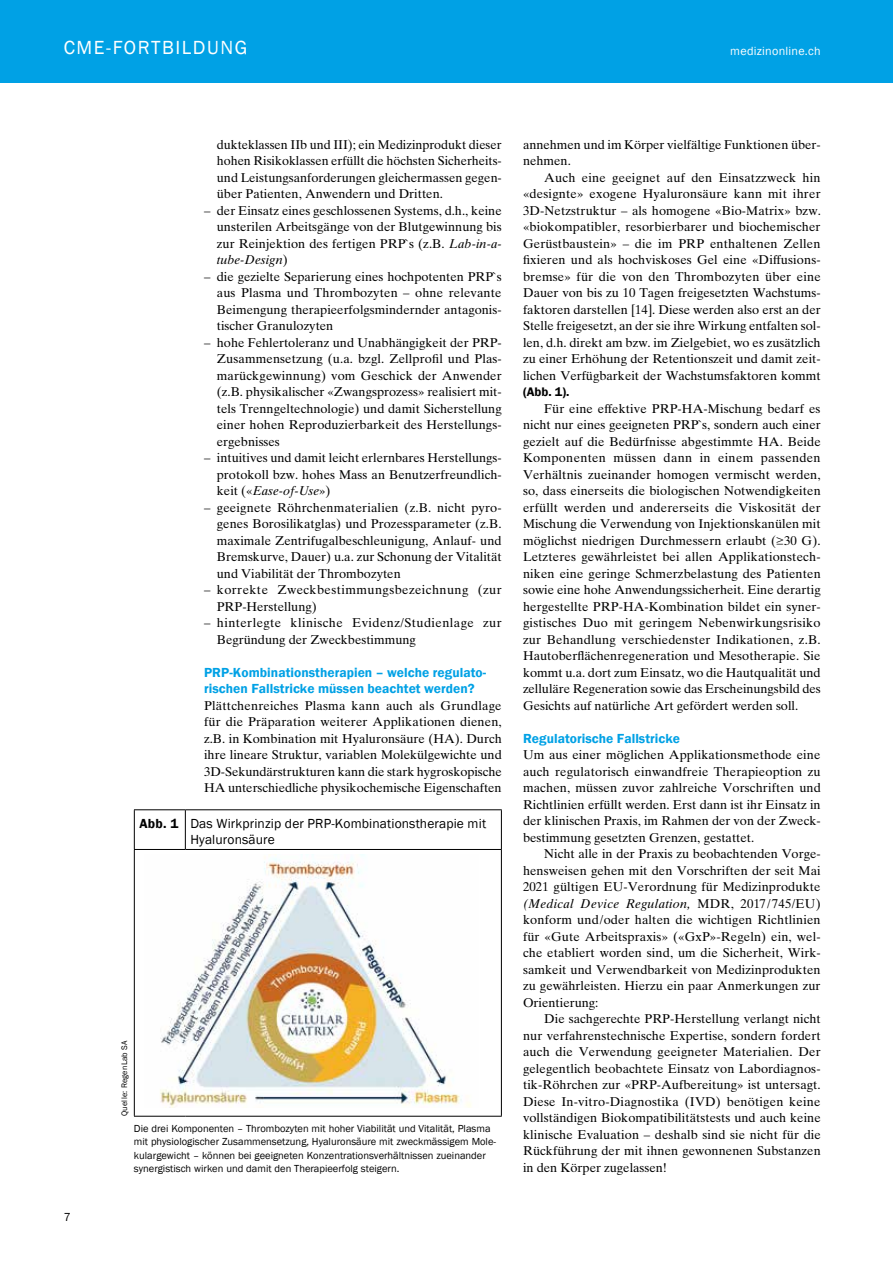
<style>
.page{position:relative;width:893px;height:1263px;background:#fff}
.page>*{position:absolute;margin:0;border:0;box-sizing:border-box;transform-origin:0 0}
.t1{font:19.5px "Franklin Gothic";letter-spacing:.08em;color:#fff}
.t2{font:600 13.5px/16.5px "Franklin Gothic";letter-spacing:.005em;color:#00a1e5}
.t3{font:13.5px/15.8px "Franklin Gothic";letter-spacing:.01em;color:#000}
.t4{font:12.75px/16.5px "Times Ten Pro";color:#000;text-align:justify}
.t5{font:12.75px/16.5px "Times Ten Pro";letter-spacing:.035em;color:#000}
.t6{font:600 12.75px "Franklin Gothic";color:#000}
.t7{font:12.15px "Franklin Gothic";letter-spacing:.02em;color:#fff}
.t8{font:12px "Franklin Gothic";color:#000}
.t9{font:10.5px/13.5px "Franklin Gothic";color:#000}
.t10{font:8.25px "Franklin Gothic";letter-spacing:.02em;color:#000}
.s1{font-style:italic}
.s2{font-weight:600}
</style>
<div class="page">
<div style="left:0;top:0;width:893px;height:83px;background:#00a1e5"></div>
<svg style="left:135px;top:810px;width:366px;height:39px"></svg>
<hr style="left:501px;top:850px;width:1px;height:266px;background:#000">
<hr style="left:185px;top:810px;width:1px;height:39px;background:#000">
<hr style="left:501px;top:810px;width:1px;height:39px;background:#000">
<hr style="left:134px;top:849px;width:51px;height:1px;background:#000">
<hr style="left:134px;top:850px;width:1px;height:266px;background:#000">
<hr style="left:185px;top:849px;width:317px;height:1px;background:#000">
<hr style="left:134px;top:1116px;width:51px;height:1px;background:#000">
<hr style="left:185px;top:1116px;width:317px;height:1px;background:#000">
<hr style="left:134px;top:809px;width:51px;height:1px;background:#000">
<hr style="left:134px;top:810px;width:1px;height:39px;background:#000">
<hr style="left:185px;top:809px;width:317px;height:1px;background:#000">
<img style="left:160px;top:855px;width:311px;height:253px">
<h1 class="t1" style="left:64px;top:36px;width:185px">CME-FORTBILDUNG</h1>
<p class="t7" style="left:730px;top:43px;width:92px">medizinonline.ch</p>
<p class="t8" style="left:64px;top:1210px;width:9px">7</p>
<p class="t4" style="left:217px;top:136px;width:286px">dukteklassen IIb und III); ein Medizinprodukt dieser hohen Risikoklassen erfüllt die höchsten Sicherheits&shy;und Leistungsanforderungen gleichermassen gegen&shy;über Patienten, Anwendern und Dritten.</p>
<p class="t4" style="left:217px;top:202px;width:286px;text-indent:-13px">– der Einsatz eines geschlossenen Systems, d.h., keine unsterilen Arbeitsgänge von der Blutgewinnung bis zur Reinjektion des fertigen PRP`s (z.B. <span class="s1">Lab-in-a&shy;tube-Design</span>)</p>
<p class="t4" style="left:217px;top:268px;width:286px;text-indent:-13px">– die gezielte Separierung eines hochpotenten PRP`s aus Plasma und Thrombozyten – ohne relevante Beimengung therapieerfolgsmindernder antagonis&shy;tischer Granulozyten</p>
<p class="t4" style="left:217px;top:334px;width:286px;text-indent:-13px">– hohe Fehlertoleranz und Unabhängigkeit der PRP-Zusammensetzung (u.a. bzgl. Zellprofil und Plas&shy;marückgewinnung) vom Geschick der Anwender (z.B. physikalischer «Zwangsprozess» realisiert mit&shy;tels Trenngeltechnologie) und damit Sicherstellung einer hohen Reproduzierbarkeit des Herstellungs&shy;ergebnisses</p>
<p class="t4" style="left:217px;top:449px;width:286px;text-indent:-13px">– intuitives und damit leicht erlernbares Herstellungs&shy;protokoll bzw. hohes Mass an Benutzerfreundlich&shy;keit («<span class="s1">Ease-of-Use</span>»)</p>
<p class="t4" style="left:217px;top:499px;width:286px;text-indent:-13px">– geeignete Röhrchenmaterialien (z.B. nicht pyro&shy;genes Borosilikatglas) und Prozessparameter (z.B. maximale Zentrifugalbeschleunigung, Anlauf- und Bremskurve, Dauer) u.a. zur Schonung der Vitalität und Viabilität der Thrombozyten</p>
<p class="t5" style="left:217px;top:581px;width:286px;text-indent:-13px">– korrekte Zweckbestimmungsbezeichnung (zur<br>PRP-Herstellung)</p>
<p class="t5" style="left:217px;top:614px;width:286px;text-indent:-13px">– hinterlegte klinische Evidenz/Studienlage zur<br>Begründung der Zweckbestimmung</p>
<p class="t2" style="left:204px;top:664px;width:284px">PRP-Kombinationstherapien – welche regulato&shy;rischen Fallstricke müssen beachtet werden?</p>
<p class="t4" style="left:204px;top:697px;width:299px">Plättchenreiches Plasma kann auch als Grundlage für die Präparation weiterer Applikationen dienen, z.B. in Kombination mit Hyaluronsäure (HA). Durch ihre lineare Struktur, variablen Molekülgewichte und 3D-Sekundärstrukturen kann die stark hygroskopische HA unterschiedliche physikochemische Eigenschaften</p>
<p class="t3" style="left:190px;top:816px;width:297px;text-indent:-51px"><span class="s2">Abb. 1</span> Das Wirkprinzip der PRP-Kombinationstherapie mit<br>Hyaluronsäure</p>
<p class="t10" style="left:119px;top:1116px;width:77px;rotate:-90deg">Quelle: RegenLab SA</p>
<p class="t9" style="left:134px;top:1121px;width:364px">Die drei Komponenten – Thrombozyten mit hoher Viabilität und Vitalität, Plasma mit physiologischer Zusammensetzung, Hyaluronsäure mit zweckmässigem Mole&shy;kulargewicht – können bei geeigneten Konzentrationsverhältnissen zueinander synergistisch wirken und damit den Therapieerfolg steigern.</p>
<p class="t4" style="left:523px;top:136px;width:299px">annehmen und im Körper vielfältige Funktionen über&shy;nehmen.</p>
<p class="t4" style="left:523px;top:169px;width:299px;text-indent:21px">Auch eine geeignet auf den Einsatzzweck hin «designte» exogene Hyaluronsäure kann mit ihrer 3D-Netzstruktur – als homogene «Bio-Matrix» bzw. «biokompatibler, resorbierbarer und biochemischer Gerüstbaustein» – die im PRP enthaltenen Zellen fixieren und als hochviskoses Gel eine «Diffusions&shy;bremse» für die von den Thrombozyten über eine Dauer von bis zu 10 Tagen freigesetzten Wachstums&shy;faktoren darstellen [14]. Diese werden also erst an der Stelle freigesetzt, an der sie ihre Wirkung entfalten sol&shy;len, d.h. direkt am bzw. im Zielgebiet, wo es zusätzlich zu einer Erhöhung der Retentionszeit und damit zeit&shy;lichen Verfügbarkeit der Wachstumsfaktoren kommt</p>
<p class="t6" style="left:523px;top:384px;width:48px">(Abb. 1).</p>
<p class="t4" style="left:523px;top:400px;width:299px;text-indent:21px">Für eine effektive PRP-HA-Mischung bedarf es nicht nur eines geeigneten PRP`s, sondern auch einer gezielt auf die Bedürfnisse abgestimmte HA. Beide Komponenten müssen dann in einem passenden Verhältnis zueinander homogen vermischt werden, so, dass einerseits die biologischen Notwendigkeiten erfüllt werden und andererseits die Viskosität der Mischung die Verwendung von Injektionskanülen mit möglichst niedrigen Durchmessern erlaubt (≥30 G).<br>Letzteres gewährleistet bei allen Applikationstech&shy;niken eine geringe Schmerzbelastung des Patienten sowie eine hohe Anwendungssicherheit. Eine derartig hergestellte PRP-HA-Kombination bildet ein syner&shy;gistisches Duo mit geringem Nebenwirkungsrisiko zur Behandlung verschiedenster Indikationen, z.B.<br>Hautoberflächenregeneration und Mesotherapie. Sie kommt u.a. dort zum Einsatz, wo die Hautqualität und zelluläre Regeneration sowie das Erscheinungsbild des Gesichts auf natürliche Art gefördert werden soll.</p>
<p class="t2" style="left:523px;top:730px;width:159px">Regulatorische Fallstricke</p>
<p class="t4" style="left:523px;top:746px;width:299px">Um aus einer möglichen Applikationsmethode eine auch regulatorisch einwandfreie Therapieoption zu machen, müssen zuvor zahlreiche Vorschriften und Richtlinien erfüllt werden. Erst dann ist ihr Einsatz in der klinischen Praxis, im Rahmen der von der Zweck&shy;bestimmung gesetzten Grenzen, gestattet.</p>
<p class="t4" style="left:523px;top:845px;width:299px;text-indent:21px">Nicht alle in der Praxis zu beobachtenden Vorge&shy;hensweisen gehen mit den Vorschriften der seit Mai 2021 gültigen EU-Verordnung für Medizinprodukte <span class="s1">(Medical Device Regulation,</span> MDR, 2017/745/EU) konform und/oder halten die wichtigen Richtlinien für «Gute Arbeitspraxis» («GxP»-Regeln) ein, wel&shy;che etabliert worden sind, um die Sicherheit, Wirk&shy;samkeit und Verwendbarkeit von Medizinprodukten zu gewährleisten. Hierzu ein paar Anmerkungen zur Orientierung:</p>
<p class="t4" style="left:523px;top:1010px;width:299px;text-indent:21px">Die sachgerechte PRP-Herstellung verlangt nicht nur verfahrenstechnische Expertise, sondern fordert auch die Verwendung geeigneter Materialien. Der gelegentlich beobachtete Einsatz von Labordiagnos&shy;tik-Röhrchen zur «PRP-Aufbereitung» ist untersagt.<br>Diese In-vitro-Diagnostika (IVD) benötigen keine vollständigen Biokompatibilitätstests und auch keine klinische Evaluation – deshalb sind sie nicht für die Rückführung der mit ihnen gewonnenen Substanzen in den Körper zugelassen!</p>
</div>
